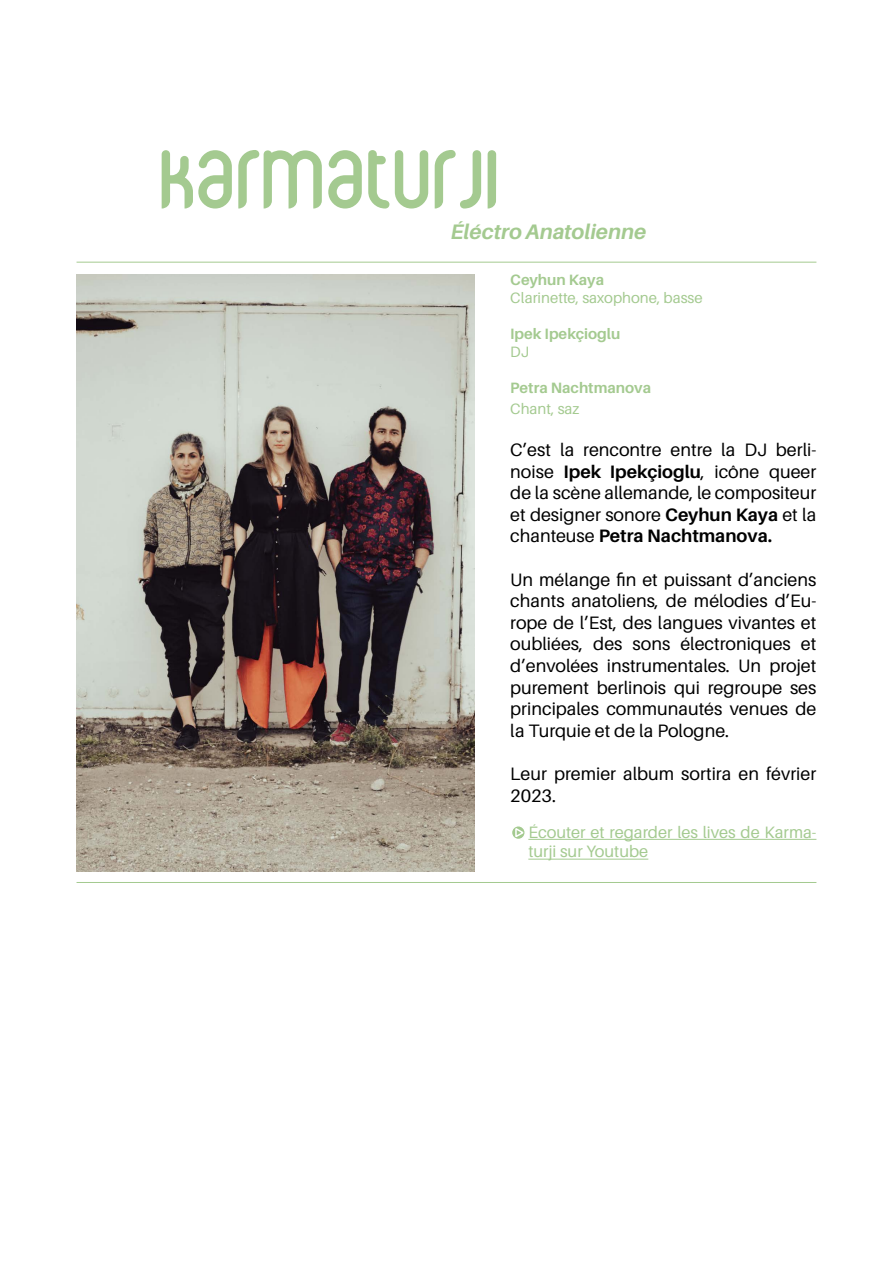
<style>
.page{position:relative;width:893px;height:1263px;background:#fff}
.page>*{position:absolute;margin:0;border:0;box-sizing:border-box;transform-origin:0 0}
.t1{font:108px "Corpus Care";color:#a4ca90}
.t2{font:italic 700 21px "Aileron";color:#a4ca90}
.t3{font:18px/21.6px "Aileron";color:#000;text-align:justify}
.t4{font:16.5px/19.8px "Aileron";color:#a4ca90}
.t5{font:700 15px "Aileron";color:#a4ca90}
.t6{font:15px "Aileron";color:#a4ca90}
.s1{font-weight:700}
</style>
<div class="page">
<img style="left:77px;top:274px;width:398px;height:597px">
<hr style="left:77px;top:262px;width:739px;height:1px;background:#a4ca90">
<hr style="left:77px;top:882px;width:739px;height:1px;background:#a4ca90">
<hr style="left:528px;top:839px;width:288px;height:1px;background:#a4ca90">
<hr style="left:528px;top:859px;width:120px;height:1px;background:#a4ca90">
<div style="left:511px;top:825px;width:15px;height:15px;border:2px solid #fff;border-radius:50%"></div>
<svg style="left:514px;top:828px;width:11px;height:10px"></svg>
<h1 class="t1" style="left:162px;top:139px;width:342px">KARMATURJI</h1>
<p class="t2" style="left:451px;top:220px;width:197px">Éléctro Anatolienne</p>
<p class="t5" style="left:510px;top:271px;width:95px">Ceyhun Kaya</p>
<p class="t6" style="left:510px;top:289px;width:194px">Clarinette, saxophone, basse</p>
<p class="t5" style="left:510px;top:325px;width:112px">Ipek Ipekçioglu</p>
<p class="t6" style="left:510px;top:343px;width:20px">DJ</p>
<p class="t5" style="left:510px;top:379px;width:142px">Petra Nachtmanova</p>
<p class="t6" style="left:510px;top:401px;width:71px">Chant, saz</p>
<p class="t3" style="left:510px;top:439px;width:308px">C’est la rencontre entre la DJ berli&shy;noise <span class="s1">Ipek Ipekçioglu</span>, icône queer de la scène allemande, le compositeur et designer sonore <span class="s1">Ceyhun Kaya</span> et la chanteuse <span class="s1">Petra Nachtmanova.</span></p>
<p class="t3" style="left:510px;top:569px;width:308px">Un mélange fin et puissant d’anciens chants anatoliens, de mélodies d’Eu&shy;rope de l’Est, des langues vivantes et oubliées, des sons électroniques et d’envolées instrumentales. Un projet purement berlinois qui regroupe ses principales communautés venues de la Turquie et de la Pologne.</p>
<p class="t3" style="left:510px;top:763px;width:308px">Leur premier album sortira en février<br>2023.</p>
<p class="t4" style="left:528px;top:822px;width:290px">Écouter et regarder les lives de Karma&shy;turji sur Youtube</p>
</div>
